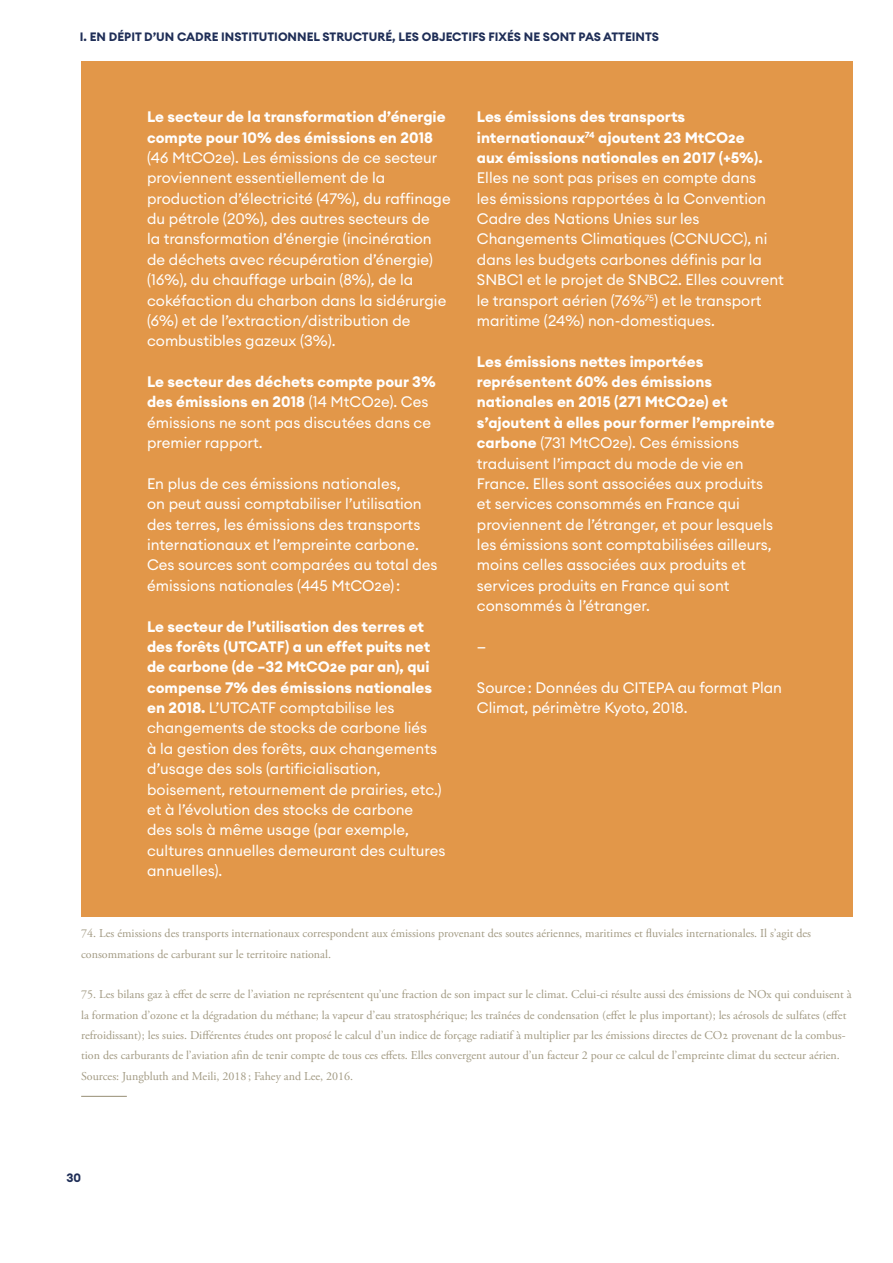
<style>
.page{position:relative;width:893px;height:1263px;background:#fff}
.page>*{position:absolute;margin:0;border:0;box-sizing:border-box;transform-origin:0 0}
.t1{font:15px/20.4px "Euclid Circular A";color:#fff}
.t2{font:700 15px/20.4px "Euclid Circular A";color:#fff}
.t3{font:12px/20.4px "Adobe Garamond Pro";color:#a29a83}
.t4{font:700 12px "Euclid Circular A";color:#1f2e57}
.s1{font-weight:700}
</style>
<div class="page">
<div style="left:81px;top:61px;width:771px;height:856px;background:#e29749"></div>
<hr style="left:81px;top:1096px;width:46px;height:1px;background:#a29a83">
<p class="t4" style="left:80px;top:29px;width:581px">I. EN DÉPIT D’UN CADRE INSTITUTIONNEL STRUCTURÉ, LES OBJECTIFS FIXÉS NE SONT PAS ATTEINTS</p>
<p class="t2" style="left:147px;top:107px;width:300px">Le secteur de la transformation d’énergie compte pour 10% des émissions en 2018</p>
<p class="t1" style="left:147px;top:147px;width:305px">(46 MtCO2e). Les émissions de ce secteur proviennent essentiellement de la production d’électricité (47%), du raffinage du pétrole (20%), des autres secteurs de<br>la transformation d’énergie (incinération de déchets avec récupération d’énergie) (16%), du chauffage urbain (8%), de la cokéfaction du charbon dans la sidérurgie (6%) et de l’extraction/distribution de combustibles gazeux (3%).</p>
<p class="t1" style="left:147px;top:371px;width:290px"><span class="s1">Le secteur des déchets compte pour 3% des émissions en 2018</span> (14 MtCO2e). Ces émissions ne sont pas discutées dans ce premier rapport.</p>
<p class="t1" style="left:147px;top:473px;width:292px">En plus de ces émissions nationales,<br>on peut aussi comptabiliser l’utilisation des terres, les émissions des transports internationaux et l’empreinte carbone.<br>Ces sources sont comparées au total des émissions nationales (445 MtCO2e) :</p>
<p class="t1" style="left:147px;top:616px;width:300px"><span class="s1">Le secteur de l’utilisation des terres et des forêts (UTCATF) a un effet puits net de carbone (de −32 MtCO2e par an), qui compense 7% des émissions nationales en 2018.</span> L’UTCATF comptabilise les changements de stocks de carbone liés<br>à la gestion des forêts, aux changements d’usage des sols (artificialisation, boisement, retournement de prairies, etc.) et à l’évolution des stocks de carbone<br>des sols à même usage (par exemple, cultures annuelles demeurant des cultures annuelles).</p>
<p class="t2" style="left:477px;top:107px;width:287px">Les émissions des transports internationaux<sup>74</sup> ajoutent 23 MtCO2e aux émissions nationales en 2017 (+5%).</p>
<p class="t1" style="left:477px;top:168px;width:308px">Elles ne sont pas prises en compte dans<br>les émissions rapportées à la Convention Cadre des Nations Unies sur les Changements Climatiques (CCNUCC), ni dans les budgets carbones définis par la SNBC1 et le projet de SNBC2. Elles couvrent le transport aérien (76%<sup>75</sup>) et le transport maritime (24%) non-domestiques.</p>
<p class="t1" style="left:477px;top:351px;width:299px"><span class="s1">Les émissions nettes importées représentent 60% des émissions nationales en 2015 (271 MtCO2e) et s’ajoutent à elles pour former l’empreinte carbone</span> (731 MtCO2e). Ces émissions traduisent l’impact du mode de vie en France. Elles sont associées aux produits et services consommés en France qui proviennent de l’étranger, et pour lesquels les émissions sont comptabilisées ailleurs, moins celles associées aux produits et services produits en France qui sont consommés à l’étranger.</p>
<p class="t1" style="left:477px;top:636px;width:11px">—</p>
<p class="t1" style="left:477px;top:677px;width:307px">Source : Données du CITEPA au format Plan<br>Climat, périmètre Kyoto, 2018.</p>
<p class="t3" style="left:81px;top:923px;width:731px">74. Les émissions des transports internationaux correspondent aux émissions provenant des soutes aériennes, maritimes et fluviales internationales. Il s’agit des consommations de carburant sur le territoire national.</p>
<p class="t3" style="left:81px;top:985px;width:772px">75. Les bilans gaz à effet de serre de l’aviation ne représentent qu’une fraction de son impact sur le climat. Celui-ci résulte aussi des émissions de NOx qui conduisent à la formation d’ozone et la dégradation du méthane; la vapeur d’eau stratosphérique; les traînées de condensation (effet le plus important); les aérosols de sulfates (effet refroidissant); les suies. Différentes études ont proposé le calcul d’un indice de forçage radiatif à multiplier par les émissions directes de CO2 provenant de la combus&shy;tion des carburants de l’aviation afin de tenir compte de tous ces effets. Elles convergent autour d’un facteur 2 pour ce calcul de l’empreinte climat du secteur aérien.<br>Sources: Jungbluth and Meili, 2018 ; Fahey and Lee, 2016.</p>
<p class="t4" style="left:66px;top:1169px;width:16px">30</p>
</div>
